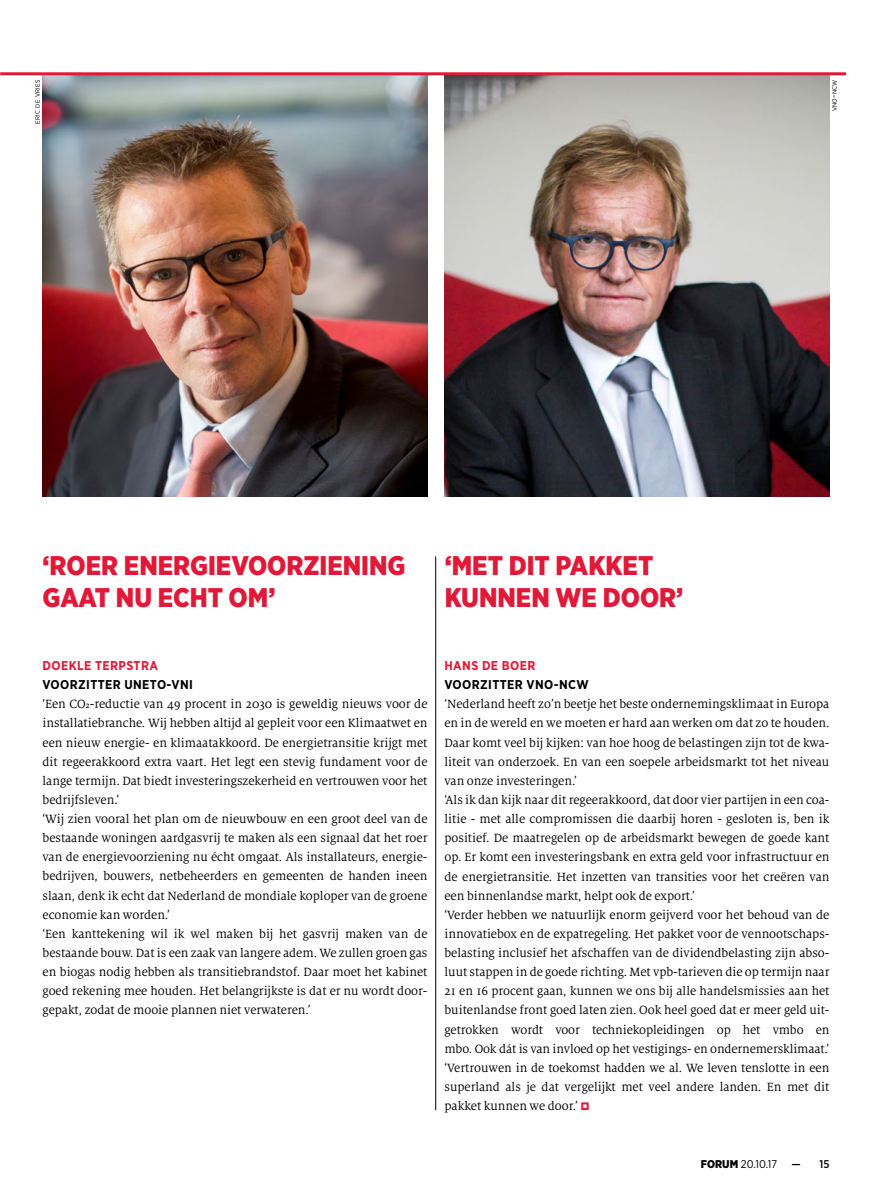
<style>
.page{position:relative;width:872px;height:1191px;background:#fff}
.page>*{position:absolute;margin:0;border:0;box-sizing:border-box;transform-origin:0 0}
.t1{font:900 27px/31.5px "Gotham Narrow";color:#e11837}
.t2{font:13.2px/19.2px "Milo Serif Pro";letter-spacing:-.005em;color:#000}
.t3{font:700 12.75px "Gotham Narrow";letter-spacing:.03em;color:#000}
.t4{font:700 12.75px "Gotham Narrow";letter-spacing:.03em;color:#e11837}
.t5{font:11.25px "Gotham Narrow";color:#000}
.t6{font:500 11.25px "Gotham Narrow";color:#000}
.t7{font:6.3px "Gotham Narrow";letter-spacing:.03em;color:#000}
.s1{font-size:9px}
.s2{font-weight:900}
</style>
<div class="page">
<img style="left:43px;top:75px;width:384px;height:422px">
<img style="left:444px;top:75px;width:385px;height:422px">
<hr style="left:0;top:72px;width:846px;height:3px;background:#e11837">
<hr style="left:435px;top:556px;width:1px;height:554px;background:#000">
<p class="t7" style="left:34px;top:124px;width:45px;rotate:-90deg">eric de vries</p>
<p class="t7" style="left:831px;top:111px;width:33px;rotate:-90deg">vno<span class="s1">-</span>ncw</p>
<h1 class="t1" style="left:43px;top:549px;width:364px">‘ROER ENERGIEVOORZIENING<br>GAAT NU ECHT OM’</h1>
<h1 class="t1" style="left:445px;top:549px;width:240px">‘MET DIT PAKKET<br>KUNNEN WE DOOR’</h1>
<p class="t4" style="left:43px;top:657px;width:117px">DOEKLE TERPSTRA</p>
<p class="t3" style="left:43px;top:676px;width:152px">VOORZITTER UNETO-VNI</p>
<p class="t2" style="left:43px;top:694px;width:386px">‘Een CO2-reductie van 49 procent in 2030 is geweldig nieuws voor de installatiebranche. Wij hebben altijd al gepleit voor een Klimaatwet en een nieuw energie- en klimaatakkoord. De energietransitie krijgt met dit regeerakkoord extra vaart. Het legt een stevig fundament voor de lange termijn. Dat biedt investeringszekerheid en vertrouwen voor het bedrijfsleven.’<br>‘Wij zien vooral het plan om de nieuwbouw en een groot deel van de bestaande woningen aardgasvrij te maken als een signaal dat het roer van de energievoorziening nu écht omgaat. Als installateurs, energie&shy;bedrijven, bouwers, netbeheerders en gemeenten de handen ineen slaan, denk ik echt dat Nederland de mondiale koploper van de groene economie kan worden.’<br>‘Een kanttekening wil ik wel maken bij het gasvrij maken van de bestaande bouw. Dat is een zaak van langere adem. We zullen groen gas en biogas nodig hebben als transitiebrandstof. Daar moet het kabinet goed rekening mee houden. Het belangrijkste is dat er nu wordt door&shy;gepakt, zodat de mooie plannen niet verwateren.’</p>
<p class="t4" style="left:444px;top:657px;width:92px">HANS DE BOER</p>
<p class="t3" style="left:444px;top:676px;width:146px">VOORZITTER VNO-NCW</p>
<p class="t2" style="left:444px;top:694px;width:386px">‘Nederland heeft zo’n beetje het beste ondernemingsklimaat in Europa en in de wereld en we moeten er hard aan werken om dat zo te houden.<br>Daar komt veel bij kijken: van hoe hoog de belastingen zijn tot de kwa&shy;liteit van onderzoek. En van een soepele arbeidsmarkt tot het niveau van onze investeringen.’<br>‘Als ik dan kijk naar dit regeerakkoord, dat door vier partijen in een coa&shy;litie - met alle compromissen die daarbij horen - gesloten is, ben ik positief. De maatregelen op de arbeidsmarkt bewegen de goede kant op. Er komt een investeringsbank en extra geld voor infrastructuur en de energietransitie. Het inzetten van transities voor het creëren van een binnenlandse markt, helpt ook de export.’<br>‘Verder hebben we natuurlijk enorm geijverd voor het behoud van de innovatiebox en de expatregeling. Het pakket voor de vennootschaps&shy;belasting inclusief het afschaffen van de dividendbelasting zijn abso&shy;luut stappen in de goede richting. Met vpb-tarieven die op termijn naar 21 en 16 procent gaan, kunnen we ons bij alle handelsmissies aan het buitenlandse front goed laten zien. Ook heel goed dat er meer geld uit&shy;getrokken wordt voor techniekopleidingen op het vmbo en mbo. Ook dát is van invloed op het vestigings- en ondernemersklimaat.’ ‘Vertrouwen in de toekomst hadden we al. We leven tenslotte in een superland als je dat vergelijkt met veel andere landen. En met dit pakket kunnen we door.’</p>
<p class="t5" style="left:701px;top:1156px;width:78px"><span class="s2">FORUM</span> 20.10.17</p>
<p class="t6" style="left:791px;top:1156px;width:39px">— 15</p>
</div>
